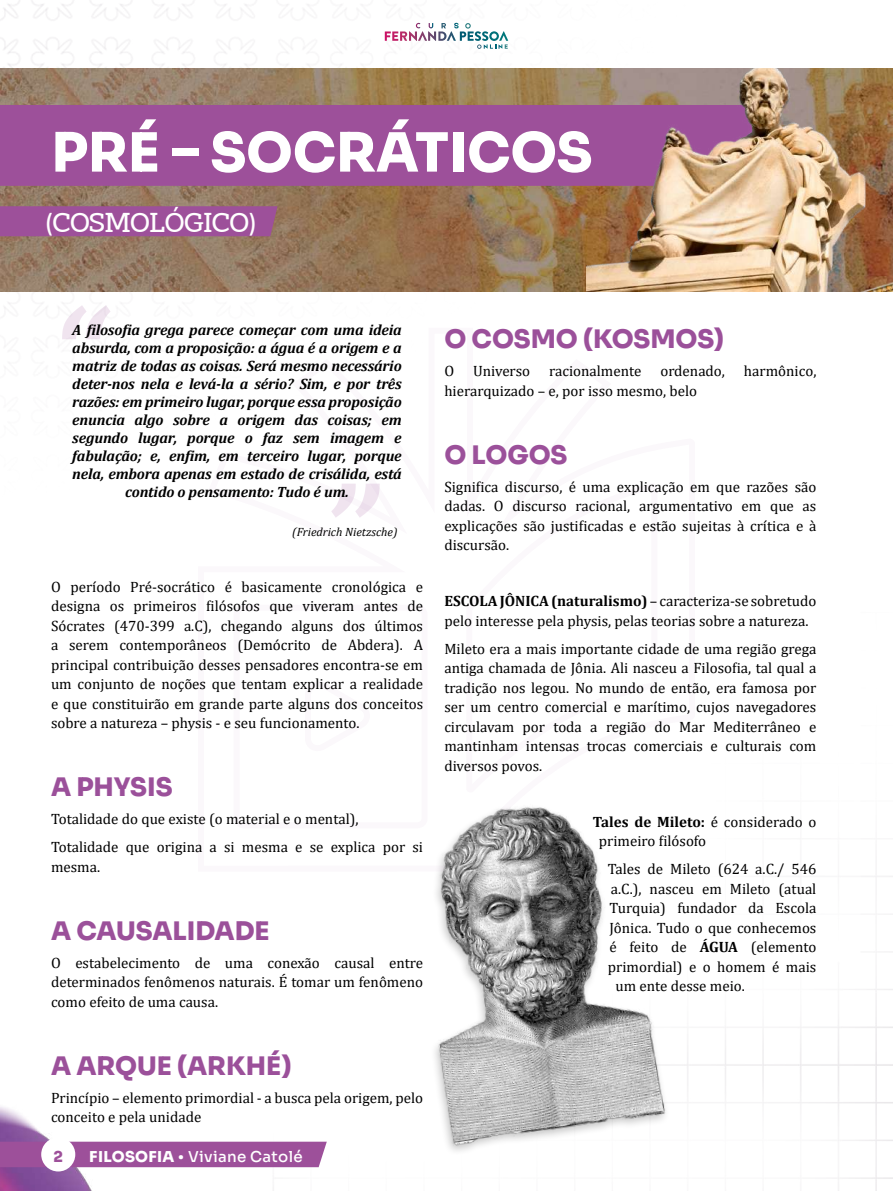
<style>
.page{position:relative;width:893px;height:1191px;background:#fff}
.page>*{position:absolute;margin:0;border:0;box-sizing:border-box;transform-origin:0 0}
.t1{font:54px "Sora";color:#fff}
.t2{font:25.5px "Sora";color:#9b509a}
.t3{font:24px "Pamuci";letter-spacing:.02em;color:#fff}
.t4{font:15px/19.5px "Cambria";color:#000;text-align:justify}
.t5{font:italic 700 15px/18px "Cambria";letter-spacing:-.01em;color:#000;text-align:center}
.t6{font:500 15px "Sora";letter-spacing:.02em;color:#fff}
.t7{font:15px "Sora";color:#9d509a}
.t8{font:italic 12px "Cambria";color:#000}
.s1{font-weight:400}
.s2{font-family:"Bagatela";font-weight:700}
.s3{font-weight:700}
</style>
<div class="page">
<img style="left:0;top:1106px;width:131px;height:85px">
<div style="left:0;top:1141px;width:327px;height:26px;background:#9d509a"></div>
<div style="left:44px;top:1140px;width:28px;height:28px;background:#fff;border-radius:50%"></div>
<div style="left:41px;top:1137px;width:34px;height:34px;border:6px solid #fff;border-radius:50%"></div>
<svg style="left:409px;top:23px;width:99px;height:26px"></svg>
<svg style="left:62px;top:305px;width:48px;height:34px"></svg>
<svg style="left:331px;top:483px;width:49px;height:34px"></svg>
<img style="left:0;top:68px;width:587px;height:223px">
<div style="left:0;top:206px;width:277px;height:30px;background:#9d509a"></div>
<div style="left:0;top:105px;width:587px;height:81px;background:#9d509a"></div>
<img style="left:435px;top:807px;width:233px;height:344px">
<img style="left:587px;top:68px;width:306px;height:223px">
<h1 class="t1" style="left:51px;top:108px;width:542px">PRÉ – SOCRÁTICOS</h1>
<h3 class="t3" style="left:47px;top:206px;width:210px">(COSMOLÓGICO)</h3>
<p class="t5" style="left:72px;top:320px;width:331px">A filosofia grega parece começar com uma ideia absurda, com a proposição: a água é a origem e a matriz de todas as coisas. Será mesmo necessário deter-nos nela e levá-la a sério? Sim, e por três razões: em primeiro lugar, porque essa proposição enuncia algo sobre a origem das coisas; em segundo lugar, porque o faz sem imagem e fabulação; e, enfim, em terceiro lugar, porque nela, embora apenas em estado de crisálida, está contido o pensamento: Tudo é um.</p>
<p class="t8" style="left:292px;top:523px;width:107px">(Friedrich Nietzsche)</p>
<p class="t4" style="left:51px;top:576px;width:374px">O período Pré-socrático é basicamente cronológica e designa os primeiros filósofos que viveram antes de Sócrates (470-399 a.C), chegando alguns dos últimos a serem contemporâneos (Demócrito de Abdera). A principal contribuição desses pensadores encontra-se em um conjunto de noções que tentam explicar a realidade e que constituirão em grande parte alguns dos conceitos sobre a natureza – physis - e seu funcionamento.</p>
<h2 class="t2" style="left:51px;top:766px;width:123px">A PHYSIS</h2>
<p class="t4" style="left:51px;top:805px;width:374px;line-height:28px">Totalidade do que existe (o material e o mental),<br>Totalidade que origina a si mesma e se explica por si</p>
<p class="t4" style="left:51px;top:856px;width:51px">mesma.</p>
<h2 class="t2" style="left:51px;top:909px;width:220px">A CAUSALIDADE</h2>
<p class="t4" style="left:51px;top:952px;width:374px">O estabelecimento de uma conexão causal entre determinados fenômenos naturais. É tomar um fenômeno como efeito de uma causa.</p>
<h2 class="t2" style="left:51px;top:1044px;width:242px">A ARQUE (ARKHÉ)</h2>
<p class="t4" style="left:51px;top:1087px;width:374px">Princípio – elemento primordial - a busca pela origem, pelo conceito e pela unidade</p>
<p class="t7" style="left:53px;top:1144px;width:11px">2</p>
<p class="t6" style="left:89px;top:1143px;width:215px"><span class="s1">FILOSOFIA</span> <span class="s2">•</span> Viviane Catolé</p>
<h2 class="t2" style="left:444px;top:318px;width:281px">O COSMO (KOSMOS)</h2>
<p class="t4" style="left:444px;top:361px;width:11px">O</p>
<p class="t4" style="left:473px;top:361px;width:59px">Universo</p>
<p class="t4" style="left:549px;top:361px;width:94px">racionalmente</p>
<p class="t4" style="left:660px;top:361px;width:66px">ordenado,</p>
<p class="t4" style="left:744px;top:361px;width:74px">harmônico,</p>
<p class="t4" style="left:444px;top:380px;width:254px">hierarquizado – e, por isso mesmo, belo</p>
<h2 class="t2" style="left:444px;top:433px;width:125px">O LOGOS</h2>
<p class="t4" style="left:444px;top:476px;width:374px">Significa discurso, é uma explicação em que razões são dadas. O discurso racional, argumentativo em que as explicações são justificadas e estão sujeitas à crítica e à discursão.</p>
<p class="t4" style="left:444px;top:591px;width:374px"><span class="s3">ESCOLA JÔNICA (naturalismo)</span> – caracteriza-se sobretudo pelo interesse pela physis, pelas teorias sobre a natureza.</p>
<p class="t4" style="left:444px;top:638px;width:374px">Mileto era a mais importante cidade de uma região grega antiga chamada de Jônia. Ali nasceu a Filosofia, tal qual a tradição nos legou. No mundo de então, era famosa por ser um centro comercial e marítimo, cujos navegadores circulavam por toda a região do Mar Mediterrâneo e mantinham intensas trocas comerciais e culturais com diversos povos.</p>
<p class="t4" style="left:599px;top:811px;width:219px;text-indent:-6px"><span class="s3">Tales de Mileto:</span> é considerado o primeiro filósofo</p>
<p class="t4" style="left:608px;top:859px;width:210px">Tales de Mileto (624 a.C./ 546</p>
<p class="t4" style="left:611px;top:879px;width:207px">a.C.), nasceu em Mileto (atual</p>
<p class="t4" style="left:609px;top:898px;width:208px">Turquia) fundador da Escola</p>
<p class="t4" style="left:609px;top:918px;width:209px">Jônica. Tudo o que conhecemos</p>
<p class="t4" style="left:609px;top:937px;width:208px">é feito de <span class="s3">ÁGUA</span> (elemento</p>
<p class="t4" style="left:608px;top:957px;width:210px">primordial) e o homem é mais</p>
<p class="t4" style="left:615px;top:976px;width:131px">um ente desse meio.</p>
</div>
